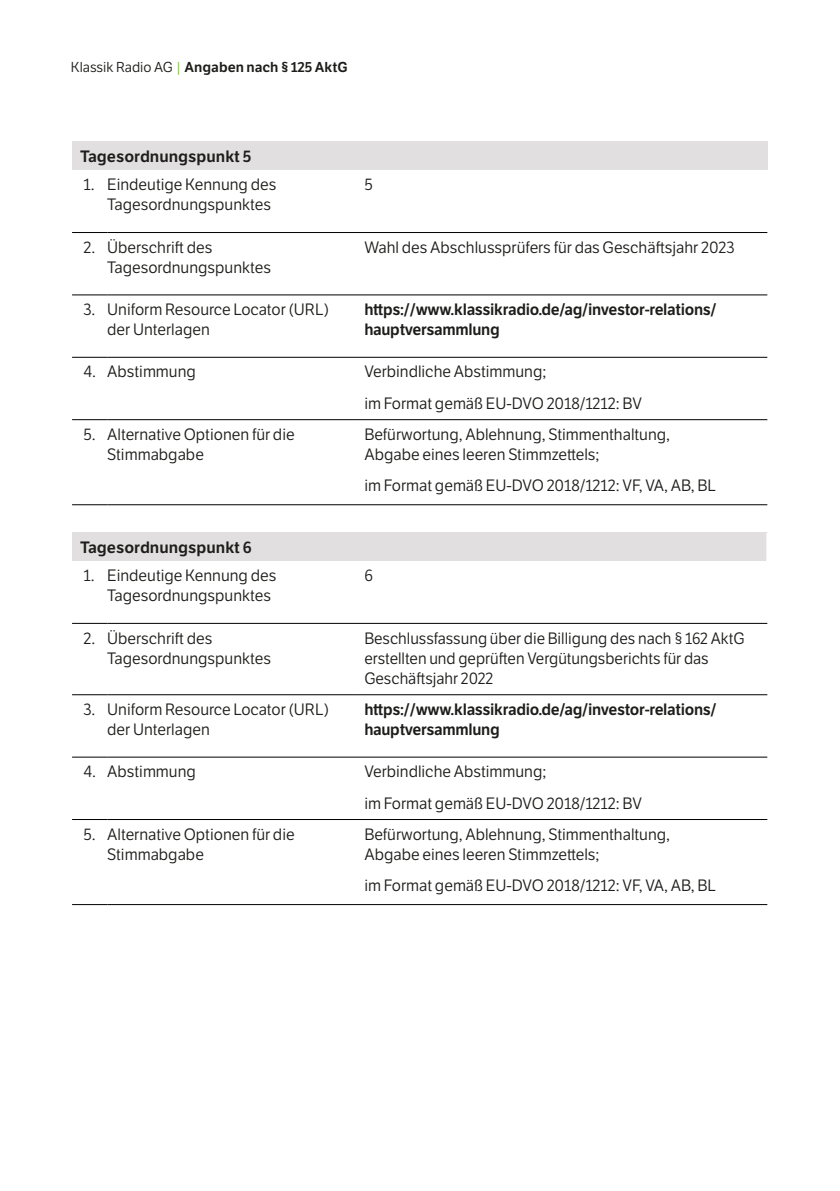
<style>
.page{position:relative;width:840px;height:1191px;background:#fff}
.page>*{position:absolute;margin:0;border:0;box-sizing:border-box;transform-origin:0 0}
.t1{font:16px/20px "LFT Etica";color:#1d1e1b}
.t2{font:600 16px/20px "LFT Etica";letter-spacing:-.02em;color:#1d1e1b}
.t3{font:600 16px "LFT Etica";color:#1d1e1b}
.t4{font:600 14px "LFT Etica";color:#1d1e1b}
.s1{font-weight:400}
.s2{font-weight:400;color:#7dba33}
</style>
<div class="page">
<div style="left:72px;top:142px;width:694px;height:28px;background:#e1dfe0"></div>
<hr style="left:72px;top:232px;width:35px;height:1px;background:#000">
<hr style="left:72px;top:294px;width:35px;height:1px;background:#000">
<hr style="left:72px;top:357px;width:35px;height:1px;background:#000">
<hr style="left:72px;top:419px;width:35px;height:1px;background:#000">
<hr style="left:72px;top:504px;width:35px;height:1px;background:#000">
<hr style="left:107px;top:232px;width:246px;height:1px;background:#000">
<hr style="left:353px;top:232px;width:413px;height:1px;background:#000">
<hr style="left:107px;top:294px;width:246px;height:1px;background:#000">
<hr style="left:353px;top:294px;width:413px;height:1px;background:#000">
<hr style="left:107px;top:357px;width:246px;height:1px;background:#000">
<hr style="left:353px;top:357px;width:413px;height:1px;background:#000">
<hr style="left:107px;top:419px;width:246px;height:1px;background:#000">
<hr style="left:353px;top:419px;width:413px;height:1px;background:#000">
<hr style="left:107px;top:504px;width:246px;height:1px;background:#000">
<hr style="left:353px;top:504px;width:413px;height:1px;background:#000">
<div style="left:72px;top:532px;width:694px;height:29px;background:#e1dfe0"></div>
<hr style="left:765px;top:532px;width:2px;height:29px;background:#fff">
<hr style="left:72px;top:623px;width:35px;height:1px;background:#000">
<hr style="left:107px;top:623px;width:246px;height:1px;background:#000">
<hr style="left:353px;top:623px;width:413px;height:1px;background:#000">
<hr style="left:72px;top:694px;width:35px;height:1px;background:#000">
<hr style="left:107px;top:694px;width:246px;height:1px;background:#000">
<hr style="left:353px;top:694px;width:413px;height:1px;background:#000">
<hr style="left:72px;top:757px;width:35px;height:1px;background:#000">
<hr style="left:107px;top:757px;width:246px;height:1px;background:#000">
<hr style="left:353px;top:757px;width:413px;height:1px;background:#000">
<hr style="left:72px;top:819px;width:35px;height:1px;background:#000">
<hr style="left:107px;top:819px;width:246px;height:1px;background:#000">
<hr style="left:353px;top:819px;width:413px;height:1px;background:#000">
<hr style="left:72px;top:904px;width:35px;height:1px;background:#000">
<hr style="left:107px;top:904px;width:246px;height:1px;background:#000">
<hr style="left:353px;top:904px;width:413px;height:1px;background:#000">
<p class="t4" style="left:71px;top:58px;width:278px"><span class="s1">Klassik Radio AG</span> <span class="s2">|</span> Angaben nach § 125 AktG</p>
<p class="t3" style="left:80px;top:146px;width:173px">Tagesordnungspunkt 5</p>
<p class="t1" style="left:107px;top:175px;width:170px;text-indent:-24px">1. Eindeutige Kennung des<br>Tagesordnungspunktes</p>
<p class="t1" style="left:364px;top:175px;width:10px">5</p>
<p class="t1" style="left:107px;top:237px;width:165px;text-indent:-24px">2. Überschrift des<br>Tagesordnungspunktes</p>
<p class="t1" style="left:364px;top:237px;width:371px">Wahl des Abschlussprüfers für das Geschäftsjahr 2023</p>
<p class="t1" style="left:107px;top:300px;width:223px;text-indent:-24px">3. Uniform Resource Locator (URL) der Unterlagen</p>
<p class="t2" style="left:364px;top:300px;width:354px">https://www.klassikradio.de/ag/investor-relations/ hauptversammlung</p>
<p class="t1" style="left:83px;top:362px;width:114px">4. Abstimmung</p>
<p class="t1" style="left:364px;top:356px;width:279px;line-height:31.4px">Verbindliche Abstimmung;<br>im Format gemäß EU-DVO 2018/1212: BV</p>
<p class="t1" style="left:107px;top:425px;width:189px;text-indent:-24px">5. Alternative Optionen für die<br>Stimmabgabe</p>
<p class="t1" style="left:364px;top:425px;width:307px">Befürwortung, Ablehnung, Stimmenthaltung,<br>Abgabe eines leeren Stimmzettels;</p>
<p class="t1" style="left:364px;top:476px;width:353px">im Format gemäß EU-DVO 2018/1212: VF, VA, AB, BL</p>
<p class="t3" style="left:80px;top:537px;width:173px">Tagesordnungspunkt 6</p>
<p class="t1" style="left:107px;top:566px;width:170px;text-indent:-24px">1. Eindeutige Kennung des<br>Tagesordnungspunktes</p>
<p class="t1" style="left:364px;top:566px;width:10px">6</p>
<p class="t1" style="left:107px;top:628px;width:165px;text-indent:-24px">2. Überschrift des<br>Tagesordnungspunktes</p>
<p class="t1" style="left:364px;top:628px;width:381px">Beschlussfassung über die Billigung des nach § 162 AktG erstellten und geprüften Vergütungsberichts für das<br>Geschäftsjahr 2022</p>
<p class="t1" style="left:107px;top:699px;width:223px;text-indent:-24px">3. Uniform Resource Locator (URL) der Unterlagen</p>
<p class="t2" style="left:364px;top:699px;width:354px">https://www.klassikradio.de/ag/investor-relations/ hauptversammlung</p>
<p class="t1" style="left:83px;top:762px;width:114px">4. Abstimmung</p>
<p class="t1" style="left:364px;top:756px;width:279px;line-height:31.4px">Verbindliche Abstimmung;<br>im Format gemäß EU-DVO 2018/1212: BV</p>
<p class="t1" style="left:107px;top:824px;width:189px;text-indent:-24px">5. Alternative Optionen für die<br>Stimmabgabe</p>
<p class="t1" style="left:364px;top:824px;width:307px">Befürwortung, Ablehnung, Stimmenthaltung,<br>Abgabe eines leeren Stimmzettels;</p>
<p class="t1" style="left:364px;top:876px;width:353px">im Format gemäß EU-DVO 2018/1212: VF, VA, AB, BL</p>
</div>
